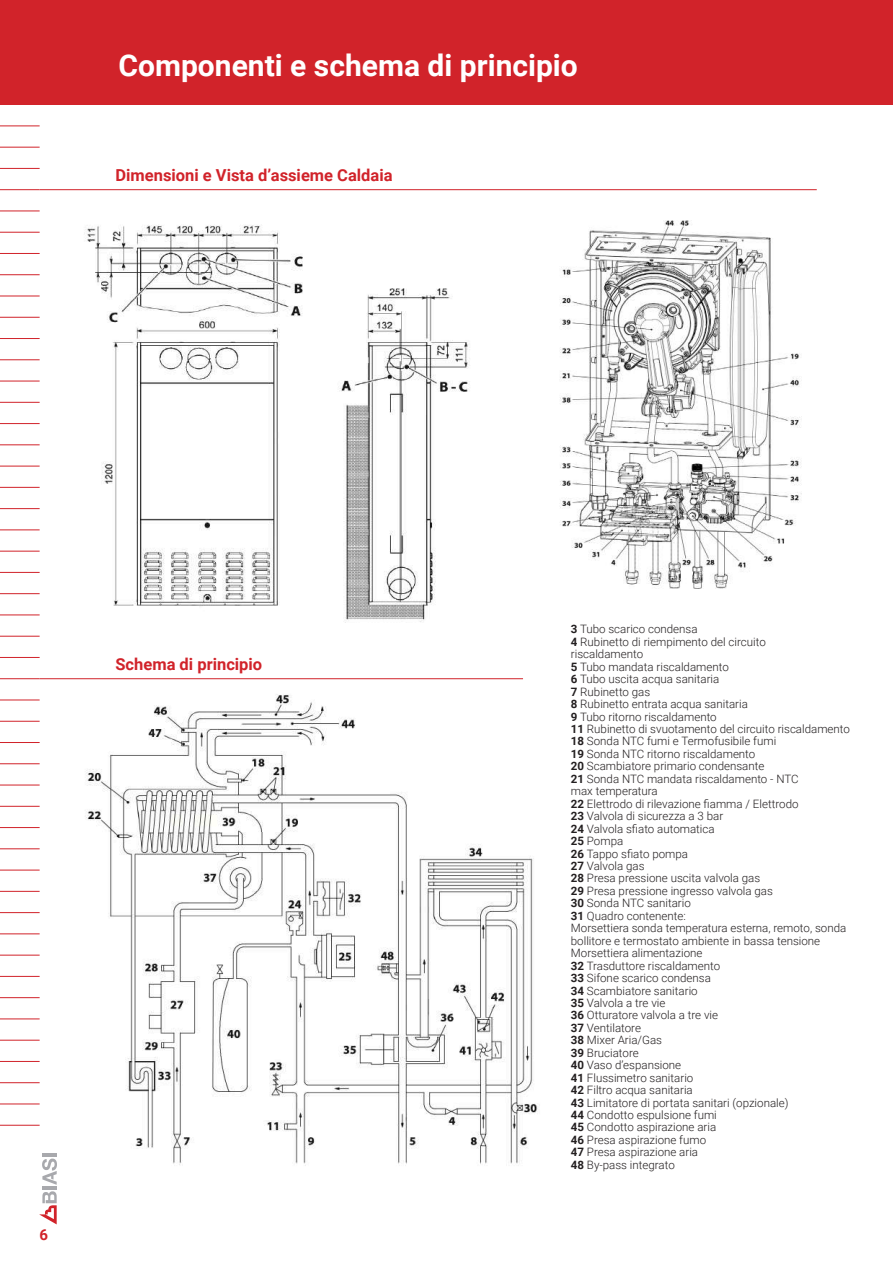
<style>
.page{position:relative;width:893px;height:1263px;background:#fff}
.page>*{position:absolute;margin:0;border:0;box-sizing:border-box;transform-origin:0 0}
.t1{font:700 30px "Roboto";color:#fff}
.t2{font:700 16.5px "Roboto";color:#d1232a}
.t3{font:700 15px "Roboto";color:#d1232a}
.t4{font:300 11.55px/12.5px "Roboto";color:#231f20}
.s1{font-weight:700}
</style>
<div class="page">
<hr style="left:42px;top:1186px;width:15px;height:3px;background:#a8a9ad">
<hr style="left:42px;top:1153px;width:15px;height:4px;background:#a8a9ad">
<svg style="left:39px;top:1191px;width:18px;height:33px"></svg>
<svg style="left:42px;top:1158px;width:15px;height:27px"></svg>
<hr style="left:0;top:126px;width:40px;height:1px;background:#d1232a">
<hr style="left:0;top:296px;width:40px;height:1px;background:#d1232a">
<hr style="left:0;top:466px;width:40px;height:1px;background:#d1232a">
<hr style="left:0;top:636px;width:40px;height:1px;background:#d1232a">
<hr style="left:0;top:806px;width:40px;height:1px;background:#d1232a">
<hr style="left:0;top:976px;width:40px;height:1px;background:#d1232a">
<hr style="left:0;top:211px;width:40px;height:1px;background:#d1232a">
<hr style="left:0;top:381px;width:40px;height:1px;background:#d1232a">
<hr style="left:0;top:551px;width:40px;height:1px;background:#d1232a">
<hr style="left:0;top:721px;width:40px;height:1px;background:#d1232a">
<hr style="left:0;top:891px;width:40px;height:1px;background:#d1232a">
<hr style="left:0;top:1061px;width:40px;height:1px;background:#d1232a">
<hr style="left:0;top:168px;width:40px;height:1px;background:#d1232a">
<hr style="left:0;top:338px;width:40px;height:1px;background:#d1232a">
<hr style="left:0;top:508px;width:40px;height:1px;background:#d1232a">
<hr style="left:0;top:678px;width:40px;height:1px;background:#d1232a">
<hr style="left:0;top:848px;width:40px;height:1px;background:#d1232a">
<hr style="left:0;top:1019px;width:40px;height:1px;background:#d1232a">
<hr style="left:0;top:253px;width:40px;height:1px;background:#d1232a">
<hr style="left:0;top:423px;width:40px;height:1px;background:#d1232a">
<hr style="left:0;top:593px;width:40px;height:1px;background:#d1232a">
<hr style="left:0;top:763px;width:40px;height:1px;background:#d1232a">
<hr style="left:0;top:934px;width:40px;height:1px;background:#d1232a">
<hr style="left:0;top:1104px;width:40px;height:1px;background:#d1232a">
<hr style="left:0;top:1125px;width:40px;height:1px;background:#d1232a">
<hr style="left:0;top:147px;width:40px;height:1px;background:#d1232a">
<hr style="left:0;top:317px;width:40px;height:1px;background:#d1232a">
<hr style="left:0;top:487px;width:40px;height:1px;background:#d1232a">
<hr style="left:0;top:657px;width:40px;height:1px;background:#d1232a">
<hr style="left:0;top:827px;width:40px;height:1px;background:#d1232a">
<hr style="left:0;top:997px;width:40px;height:1px;background:#d1232a">
<hr style="left:0;top:232px;width:40px;height:1px;background:#d1232a">
<hr style="left:0;top:402px;width:40px;height:1px;background:#d1232a">
<hr style="left:0;top:572px;width:40px;height:1px;background:#d1232a">
<hr style="left:0;top:742px;width:40px;height:1px;background:#d1232a">
<hr style="left:0;top:912px;width:40px;height:1px;background:#d1232a">
<hr style="left:0;top:1082px;width:40px;height:1px;background:#d1232a">
<hr style="left:0;top:189px;width:40px;height:1px;background:#d1232a">
<hr style="left:0;top:359px;width:40px;height:1px;background:#d1232a">
<hr style="left:0;top:530px;width:40px;height:1px;background:#d1232a">
<hr style="left:0;top:700px;width:40px;height:1px;background:#d1232a">
<hr style="left:0;top:870px;width:40px;height:1px;background:#d1232a">
<hr style="left:0;top:1040px;width:40px;height:1px;background:#d1232a">
<hr style="left:0;top:274px;width:40px;height:1px;background:#d1232a">
<hr style="left:0;top:445px;width:40px;height:1px;background:#d1232a">
<hr style="left:0;top:615px;width:40px;height:1px;background:#d1232a">
<hr style="left:0;top:785px;width:40px;height:1px;background:#d1232a">
<hr style="left:0;top:955px;width:40px;height:1px;background:#d1232a">
<div style="left:0;top:0;width:893px;height:105px;background:#d1232a"></div>
<hr style="left:40px;top:189px;width:777px;height:1px;background:#d1232a">
<hr style="left:40px;top:678px;width:483px;height:1px;background:#d1232a">
<img style="left:560px;top:220px;width:242px;height:368px">
<img style="left:84px;top:225px;width:386px;height:398px">
<img style="left:85px;top:694px;width:455px;height:472px">
<h1 class="t1" style="left:118px;top:45px;width:461px">Componenti e schema di principio</h1>
<h2 class="t2" style="left:115px;top:164px;width:279px">Dimensioni e Vista d’assieme Caldaia</h2>
<h2 class="t2" style="left:115px;top:653px;width:148px">Schema di principio</h2>
<p class="t3" style="left:40px;top:1224px;width:10px">6</p>
<p class="t4" style="left:571px;top:623px;width:281px"><span class="s1">3</span> Tubo scarico condensa<br><span class="s1">4</span> Rubinetto di riempimento del circuito<br>riscaldamento<br><span class="s1">5</span> Tubo mandata riscaldamento<br><span class="s1">6</span> Tubo uscita acqua sanitaria<br><span class="s1">7</span> Rubinetto gas<br><span class="s1">8</span> Rubinetto entrata acqua sanitaria<br><span class="s1">9</span> Tubo ritorno riscaldamento<br><span class="s1">11</span> Rubinetto di svuotamento del circuito riscaldamento<br><span class="s1">18</span> Sonda NTC fumi e Termofusibile fumi<br><span class="s1">19</span> Sonda NTC ritorno riscaldamento<br><span class="s1">20</span> Scambiatore primario condensante<br><span class="s1">21</span> Sonda NTC mandata riscaldamento - NTC<br>max temperatura<br><span class="s1">22</span> Elettrodo di rilevazione fiamma / Elettrodo<br><span class="s1">23</span> Valvola di sicurezza a 3 bar<br><span class="s1">24</span> Valvola sfiato automatica<br><span class="s1">25</span> Pompa<br><span class="s1">26</span> Tappo sfiato pompa<br><span class="s1">27</span> Valvola gas<br><span class="s1">28</span> Presa pressione uscita valvola gas<br><span class="s1">29</span> Presa pressione ingresso valvola gas<br><span class="s1">30</span> Sonda NTC sanitario<br><span class="s1">31</span> Quadro contenente:<br>Morsettiera sonda temperatura esterna, remoto, sonda bollitore e termostato ambiente in bassa tensione<br>Morsettiera alimentazione<br><span class="s1">32</span> Trasduttore riscaldamento<br><span class="s1">33</span> Sifone scarico condensa<br><span class="s1">34</span> Scambiatore sanitario<br><span class="s1">35</span> Valvola a tre vie<br><span class="s1">36</span> Otturatore valvola a tre vie<br><span class="s1">37</span> Ventilatore<br><span class="s1">38</span> Mixer Aria/Gas<br><span class="s1">39</span> Bruciatore<br><span class="s1">40</span> Vaso d’espansione<br><span class="s1">41</span> Flussimetro sanitario<br><span class="s1">42</span> Filtro acqua sanitaria<br><span class="s1">43</span> Limitatore di portata sanitari (opzionale)<br><span class="s1">44</span> Condotto espulsione fumi<br><span class="s1">45</span> Condotto aspirazione aria<br><span class="s1">46</span> Presa aspirazione fumo<br><span class="s1">47</span> Presa aspirazione aria<br><span class="s1">48</span> By-pass integrato</p>
</div>
